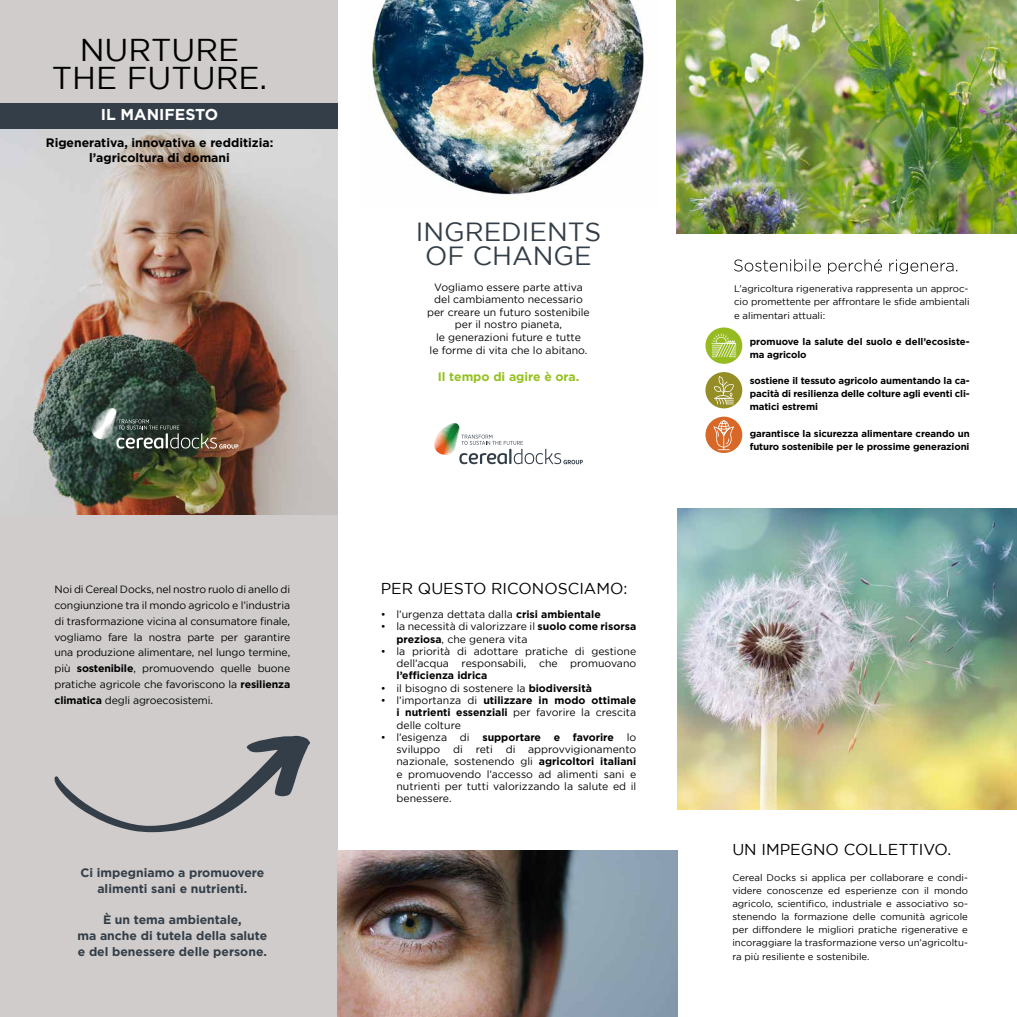
<style>
.page{position:relative;width:1017px;height:1017px;background:#fff}
.page>*{position:absolute;margin:0;border:0;box-sizing:border-box;transform-origin:0 0}
.t1{font:31.5px/28px "Gotham";color:#000;text-align:center}
.t2{font:26.25px/24.5px "Gotham";color:#343e48;text-align:center}
.t3{font:15.75px "Gotham";color:#000}
.t4{font:700 15.75px "Gotham";color:#fff}
.t5{font:700 12.25px/15.8px "Gotham";color:#343e48;text-align:center}
.t6{font:700 12.25px/15.8px "Gotham";color:#000;text-align:center}
.t7{font:700 12.25px "Gotham";color:#95c11f}
.t8{font:10.5px/12.2px "Gotham";color:#000;text-align:justify}
.t9{font:700 10.5px "Gotham";color:#000}
.t10{font:9.62px/13.1px "Gotham";color:#000}
.t11{font:700 9.62px/13.1px "Gotham";letter-spacing:-.01em;color:#000}
.s1{font-weight:700}
</style>
<div class="page">
<div style="left:0;top:0;width:338px;height:1017px;background:#cfcccb"></div>
<img style="left:372px;top:0;width:272px;height:195px">
<img style="left:0;top:128px;width:338px;height:386px">
<div style="left:0;top:103px;width:338px;height:25px;background:#343e48"></div>
<img style="left:91px;top:408px;width:147px;height:41px">
<svg style="left:434px;top:423px;width:149px;height:41px"></svg>
<svg style="left:55px;top:735px;width:255px;height:97px"></svg>
<img style="left:338px;top:850px;width:340px;height:167px">
<svg style="left:734px;top:259px;width:223px;height:15px"></svg>
<img style="left:676px;top:0;width:340px;height:233px">
<svg style="left:705px;top:327px;width:37px;height:37px"></svg>
<div style="left:705px;top:372px;width:37px;height:36px;background:#958d26;border-radius:50%"></div>
<div style="left:705px;top:417px;width:37px;height:36px;background:#d76828;border-radius:50%"></div>
<svg style="left:714px;top:376px;width:20px;height:28px"></svg>
<svg style="left:711px;top:333px;width:25px;height:24px"></svg>
<svg style="left:713px;top:420px;width:21px;height:30px"></svg>
<img style="left:678px;top:509px;width:339px;height:301px">
<h1 class="t1" style="left:52px;top:35px;width:217px">NURTURE<br>THE FUTURE.</h1>
<h3 class="t4" style="left:101px;top:106px;width:119px">IL MANIFESTO</h3>
<p class="t6" style="left:46px;top:134px;width:229px">Rigenerativa, innovativa e redditizia: l’agricoltura di domani</p>
<p class="t8" style="left:55px;top:581px;width:237px;line-height:15.8px">Noi di Cereal Docks, nel nostro ruolo di anello di congiunzione tra il mondo agricolo e l’industria di trasformazione vicina al consumatore finale, vogliamo fare la nostra parte per garantire una produzione alimentare, nel lungo termine, più <span class="s1">sostenibile</span>, promuovendo quelle buone pratiche agricole che favoriscono la <span class="s1">resilienza climatica</span> degli agroecosistemi.</p>
<p class="t5" style="left:80px;top:864px;width:185px">Ci impegniamo a promuovere alimenti sani e nutrienti.</p>
<p class="t5" style="left:77px;top:911px;width:191px">È un tema ambientale,<br>ma anche di tutela della salute e del benessere delle persone.</p>
<h2 class="t2" style="left:416px;top:219px;width:187px">INGREDIENTS<br>OF CHANGE</h2>
<p class="t8" style="left:427px;top:280px;width:164px;line-height:12.6px;text-align:center">Vogliamo essere parte attiva del cambiamento necessario per creare un futuro sostenibile per il nostro pianeta,<br>le generazioni future e tutte<br>le forme di vita che lo abitano.</p>
<p class="t7" style="left:438px;top:370px;width:143px">Il tempo di agire è ora.</p>
<h3 class="t3" style="left:381px;top:580px;width:248px">PER QUESTO RICONOSCIAMO:</h3>
<p class="t8" style="left:381px;top:608px;width:222px">• l’urgenza dettata dalla <span class="s1">crisi ambientale</span></p>
<p class="t8" style="left:396px;top:620px;width:241px;text-indent:-16px">• la necessità di valorizzare il <span class="s1">suolo come risorsa preziosa</span>, che genera vita</p>
<p class="t8" style="left:381px;top:645px;width:257px;text-align:right">• la priorità di adottare pratiche di gestione dell’acqua responsabili, che promuovano</p>
<p class="t9" style="left:396px;top:670px;width:92px">l’efficienza idrica</p>
<p class="t8" style="left:381px;top:682px;width:213px">• il bisogno di sostenere la <span class="s1">biodiversità</span></p>
<p class="t8" style="left:396px;top:694px;width:241px;text-indent:-16px">• l’importanza di <span class="s1">utilizzare in modo ottimale i nutrienti essenziali</span> per favorire la crescita delle colture</p>
<p class="t8" style="left:396px;top:731px;width:241px;text-indent:-16px">• l’esigenza di <span class="s1">supportare e favorire</span> lo sviluppo di reti di approvvigionamento nazionale, sostenendo gli <span class="s1">agricoltori italiani </span>e promuovendo l’accesso ad alimenti sani e nutrienti per tutti valorizzando la salute ed il benessere.</p>
<p class="t10" style="left:734px;top:282px;width:237px">L’agricoltura rigenerativa rappresenta un approc&shy;cio promettente per affrontare le sfide ambientali e alimentari attuali:</p>
<p class="t11" style="left:750px;top:335px;width:221px;text-indent:-16px">• promuove la salute del suolo e dell’ecosiste&shy;ma agricolo</p>
<p class="t11" style="left:750px;top:374px;width:221px;text-align:justify;text-indent:-16px">• sostiene il tessuto agricolo aumentando la ca&shy;pacità di resilienza delle colture agli eventi cli&shy;matici estremi</p>
<p class="t11" style="left:734px;top:426px;width:237px;text-align:right">• garantisce la sicurezza alimentare creando un futuro sostenibile per le prossime generazioni</p>
<h3 class="t3" style="left:732px;top:840px;width:220px">UN IMPEGNO COLLETTIVO.</h3>
<p class="t10" style="left:732px;top:871px;width:237px;text-align:justify">Cereal Docks si applica per collaborare e condi&shy;videre conoscenze ed esperienze con il mondo agricolo, scientifico, industriale e associativo so&shy;stenendo la formazione delle comunità agricole per diffondere le migliori pratiche rigenerative e incoraggiare la trasformazione verso un’agricoltu&shy;ra più resiliente e sostenibile.</p>
</div>
